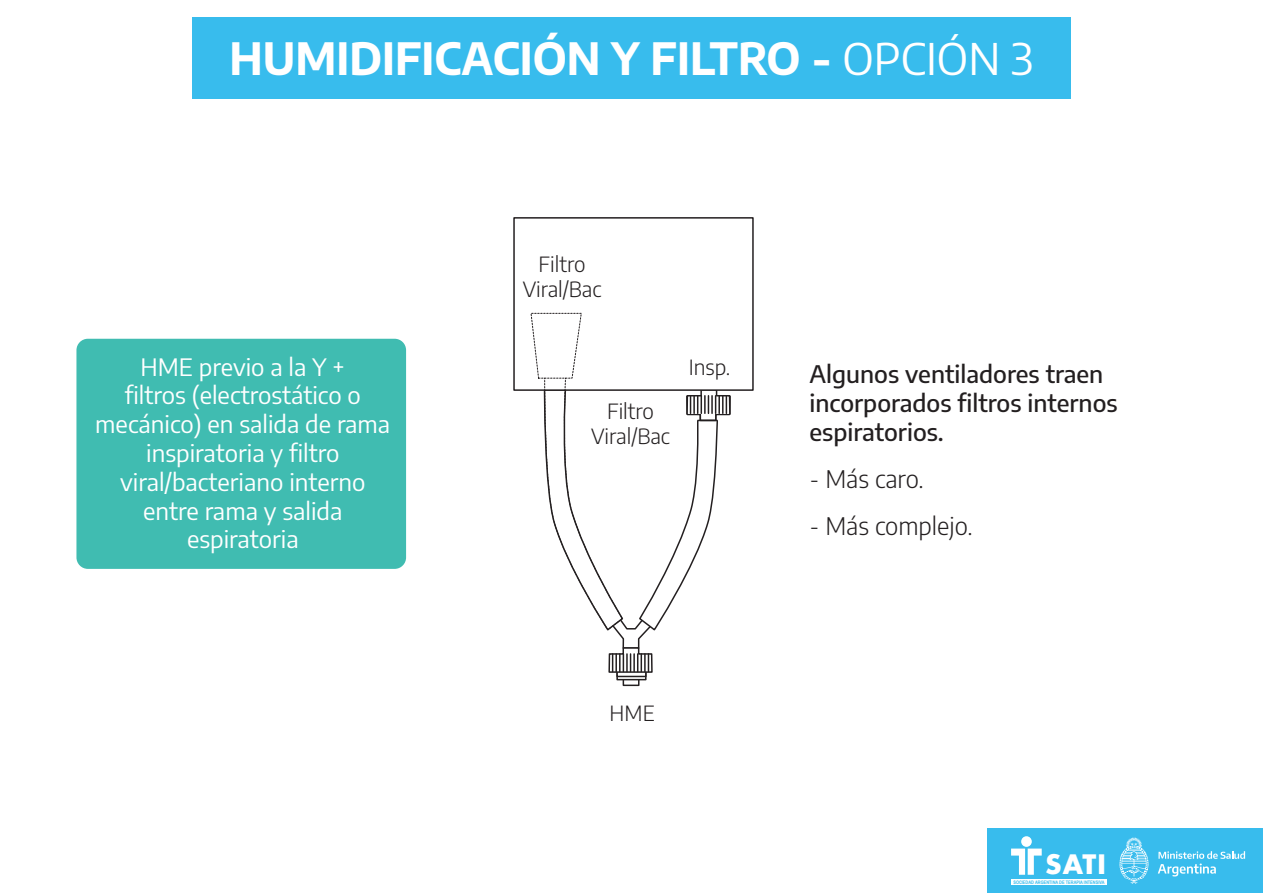
<style>
.page{position:relative;width:1263px;height:893px;background:#fff}
.page>*{position:absolute;margin:0;border:0;box-sizing:border-box;transform-origin:0 0}
.t1{font:700 43.65px "Encode Sans";color:#fff}
.t2{font:700 26.1px "Futura";color:#fff}
.t3{font:500 24.15px/29.1px "Encode Sans";color:#231f20}
.t4{font:300 24.15px "Encode Sans";color:#231f20}
.t5{font:24px/28.8px "Encode Sans";color:#fff;text-align:center}
.t6{font:300 21px/25.2px "Encode Sans";color:#231f20;text-align:center}
.t7{font:700 4.8px "Arial Narrow";color:#38bced}
.s1{font-weight:400}
</style>
<div class="page">
<div style="left:987px;top:828px;width:276px;height:65px;background:#38bced"></div>
<div style="left:1011px;top:879px;width:95px;height:6px;background:#fff"></div>
<div style="left:1021px;top:836px;width:11px;height:11px;background:#fff;border-radius:50%"></div>
<svg style="left:1011px;top:848px;width:31px;height:27px"></svg>
<svg style="left:1119px;top:837px;width:29px;height:47px"></svg>
<svg style="left:1158px;top:851px;width:87px;height:25px"></svg>
<div style="left:192px;top:17px;width:879px;height:81px;background:#38bced"></div>
<svg style="left:623px;top:680px;width:16px;height:6px"></svg>
<svg style="left:616px;top:677px;width:30px;height:3px"></svg>
<svg style="left:616px;top:674px;width:30px;height:3px"></svg>
<div style="left:513px;top:217px;width:241px;height:174px;background:#fff;border:2px solid #231f20"></div>
<svg style="left:530px;top:313px;width:201px;height:361px"></svg>
<div style="left:76px;top:339px;width:330px;height:230px;background:#40bcb1;border-radius:11px"></div>
<h1 class="t1" style="left:229px;top:26px;width:805px">HUMIDIFICACIÓN Y FILTRO - <span class="s1">OPCIÓN 3</span></h1>
<p class="t5" style="left:95px;top:351px;width:296px">HME previo a la Y +<br>filtros (electrostático o mecánico) en salida de rama inspiratoria y filtro viral/bacteriano interno entre rama y salida espiratoria</p>
<p class="t6" style="left:523px;top:251px;width:80px">Filtro<br>Viral/Bac</p>
<p class="t6" style="left:591px;top:398px;width:80px">Filtro<br>Viral/Bac</p>
<p class="t6" style="left:689px;top:353px;width:43px">Insp.</p>
<p class="t6" style="left:610px;top:700px;width:47px">HME</p>
<p class="t3" style="left:809px;top:358px;width:310px">Algunos ventiladores traen incorporados filtros internos espiratorios.</p>
<p class="t4" style="left:809px;top:462px;width:116px">- Más caro.</p>
<p class="t4" style="left:809px;top:509px;width:165px">- Más complejo.</p>
<p class="t2" style="left:1046px;top:846px;width:62px">SATI</p>
<p class="t7" style="left:1013px;top:878px;width:93px">SOCIEDAD ARGENTINA DE TERAPIA INTENSIVA</p>
</div>
